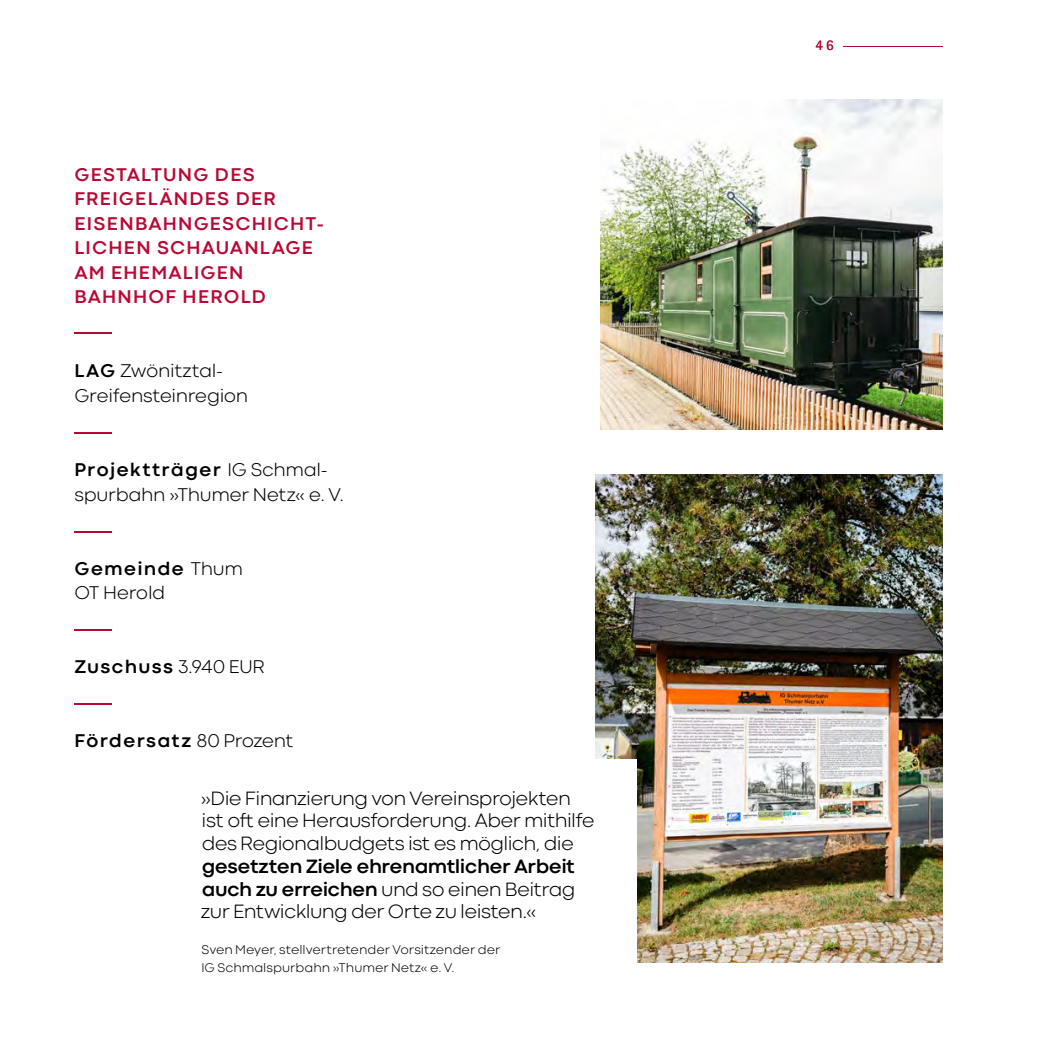
<style>
.page{position:relative;width:1042px;height:1042px;background:#fff}
.page>*{position:absolute;margin:0;border:0;box-sizing:border-box;transform-origin:0 0}
.t1{font:300 20.12px/22.8px "Codec Cold";letter-spacing:-.035em;color:#000}
.Texte_p_projektinfos{font:300 19.25px/24.5px "Codec Cold";letter-spacing:-.02em;color:#000}
.Texte_H1{font:700 19.25px/24.5px "Codec Cold";letter-spacing:.06em;color:#b90833}
.Texte_p_projektinfos-2{font:700 19.25px "Codec Cold";letter-spacing:.06em;color:#000}
.t2{font:14.88px "Rotis Sans Serif Pro";color:#b90833}
.t3{font:300 13.12px/17.5px "Codec Cold";letter-spacing:-.005em;color:#000}
.s1{font-weight:700}
.s2{font-weight:300}
</style>
<div class="page">
<hr style="left:74px;top:432px;width:38px;height:1px;background:#b90833">
<hr style="left:74px;top:530px;width:38px;height:2px;background:#b90833">
<hr style="left:74px;top:629px;width:38px;height:2px;background:#b90833">
<hr style="left:74px;top:703px;width:38px;height:1px;background:#b90833">
<hr style="left:74px;top:332px;width:38px;height:2px;background:#b90833">
<img style="left:600px;top:99px;width:343px;height:330px">
<img style="left:595px;top:475px;width:348px;height:487px">
<div style="left:206px;top:759px;width:431px;height:283px;background:#fff"></div>
<hr style="left:843px;top:46px;width:100px;height:1px;background:#b90833">
<p class="Texte_H1" style="left:74px;top:162px;width:247px">GESTALTUNG DES<br>FREIGELÄNDES DER<br>EISENBAHNGESCHICHT--<br>LICHEN SCHAUANLAGE<br>AM EHEMALIGEN<br>BAHNHOF HEROLD</p>
<p class="Texte_p_projektinfos" style="left:74px;top:359px;width:175px"><span class="s1">LAG</span> Zwönitztal-<br>Greifensteinregion</p>
<p class="Texte_p_projektinfos" style="left:74px;top:458px;width:271px"><span class="s1">Projektträger</span> IG Schmal&shy;spurbahn »Thumer Netz« e. V.</p>
<p class="Texte_p_projektinfos" style="left:74px;top:556px;width:170px"><span class="s1">Gemeinde</span> Thum<br>OT Herold</p>
<p class="Texte_p_projektinfos-2" style="left:74px;top:655px;width:192px">Zuschuss <span class="s2">3.940 EUR</span></p>
<p class="Texte_p_projektinfos-2" style="left:74px;top:729px;width:221px">Fördersatz <span class="s2">80 Prozent</span></p>
<p class="t1" style="left:200px;top:787px;width:396px">»Die Finanzierung von Vereinsprojekten ist oft eine Herausforderung. Aber mithilfe des Regionalbudgets ist es möglich, die <span class="s1">gesetzten Ziele ehrenamtlicher Arbeit auch zu erreichen</span> und so einen Beitrag zur Entwicklung der Orte zu leisten.«</p>
<p class="t3" style="left:201px;top:941px;width:300px">Sven Meyer, stellvertretender Vorsitzender der<br>IG Schmalspurbahn »Thumer Netz« e. V.</p>
<p class="t2" style="left:815px;top:36px;width:20px">46</p>
</div>
